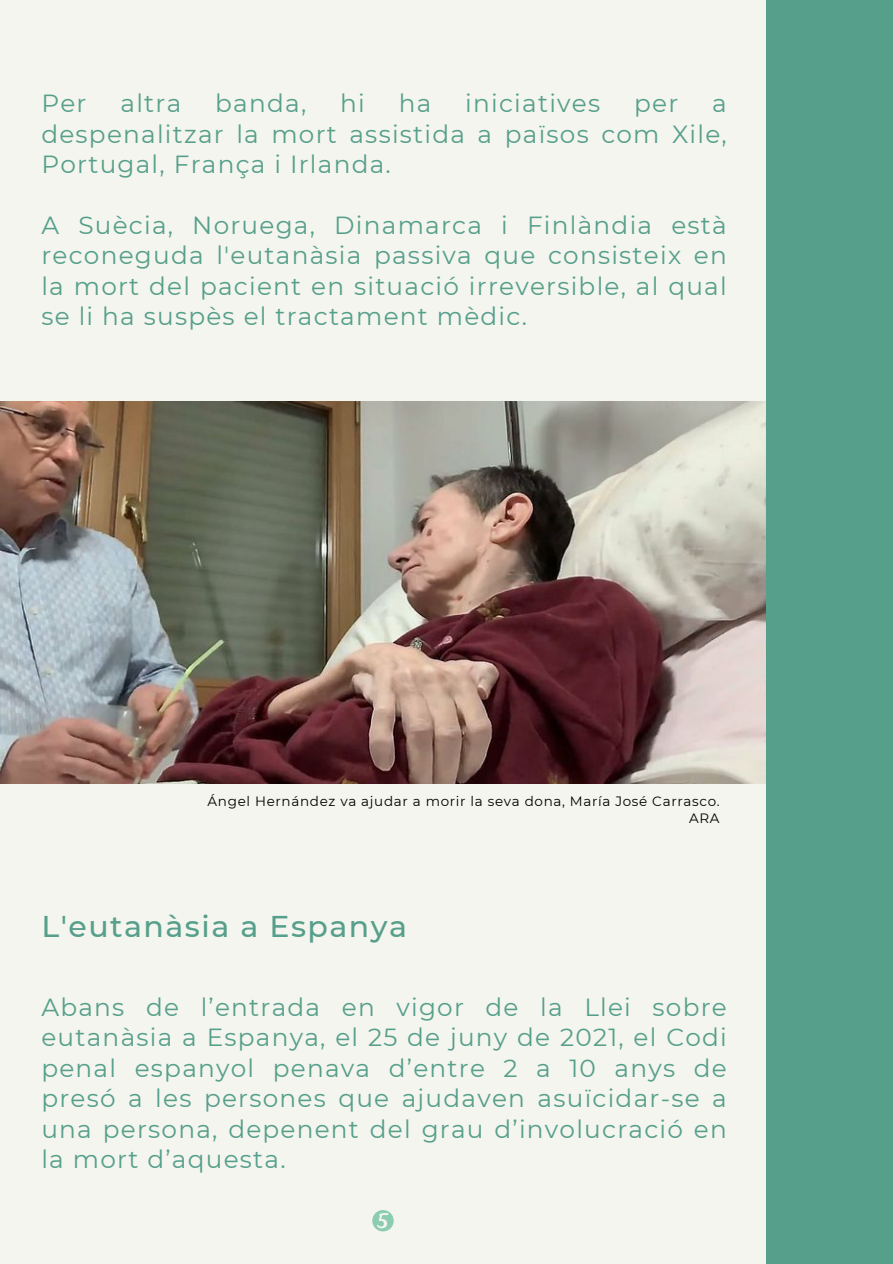
<style>
.page{position:relative;width:893px;height:1264px;background:#fff}
.page>*{position:absolute;margin:0;border:0;box-sizing:border-box;transform-origin:0 0}
.t1{font:500 30px "Montserrat";letter-spacing:.05em;color:#569f8b}
.t2{font:24.75px/30.3px "Montserrat";letter-spacing:.05em;color:#569f8b;text-align:justify}
.t3{font:13.5px "Montserrat";letter-spacing:.05em;color:#000}
</style>
<div class="page">
<div style="left:0;top:0;width:892px;height:1263px;background:#f4f5ef"></div>
<div style="left:765px;top:0;width:127px;height:1263px;background:#569f8b"></div>
<img style="left:0;top:401px;width:765px;height:382px">
<svg style="left:372px;top:1210px;width:21px;height:21px"></svg>
<p class="t2" style="left:41px;top:88px;width:47px">Per</p>
<p class="t2" style="left:120px;top:88px;width:62px">altra</p>
<p class="t2" style="left:215px;top:88px;width:92px">banda,</p>
<p class="t2" style="left:340px;top:88px;width:26px">hi</p>
<p class="t2" style="left:399px;top:88px;width:34px">ha</p>
<p class="t2" style="left:465px;top:88px;width:136px">iniciatives</p>
<p class="t2" style="left:634px;top:88px;width:46px">per</p>
<p class="t2" style="left:41px;top:88px;width:686px;text-indent:670px">a despenalitzar la mort assistida a països com Xile, Portugal, França i Irlanda.</p>
<p class="t2" style="left:41px;top:210px;width:686px">A Suècia, Noruega, Dinamarca i Finlàndia està reconeguda l'eutanàsia passiva que consisteix en la mort del pacient en situació irreversible, al qual se li ha suspès el tractament mèdic.</p>
<h1 class="t3" style="left:207px;top:793px;width:513px">Ángel Hernández va ajudar a morir la seva dona, María José Carrasco.</h1>
<h2 class="t3" style="left:689px;top:810px;width:32px">ARA</h2>
<h2 class="t1" style="left:41px;top:907px;width:367px">L'eutanàsia a Espanya</h2>
<p class="t2" style="left:41px;top:992px;width:686px">Abans de l’entrada en vigor de la Llei sobre eutanàsia a Espanya, el 25 de juny de 2021, el Codi penal espanyol penava d’entre 2 a 10 anys de presó a les persones que ajudaven asuïcidar-se a una persona, depenent del grau d’involucració en la mort d’aquesta.</p>
</div>
